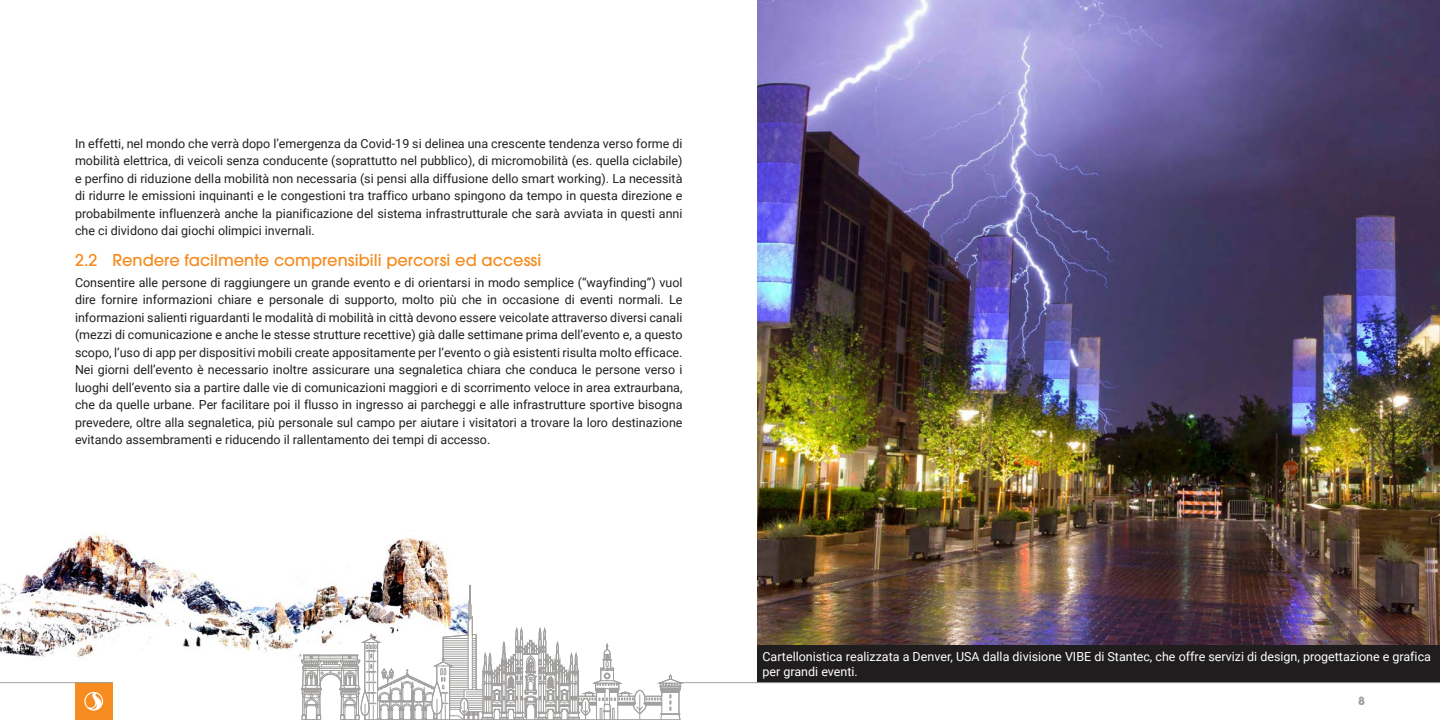
<style>
.page{position:relative;width:1440px;height:720px;background:#fff}
.page>*{position:absolute;margin:0;border:0;box-sizing:border-box;transform-origin:0 0}
.Heading_Style_3{font:500 16.25px "ITC Avant Garde Pro";color:#f68b1f}
.Body{font:12.5px/17.5px "Roboto";color:#231f20;text-align:justify}
.Body-2{font:12.5px/15px "Roboto";color:#fff}
.t1{font:700 11.25px "ITC Avant Garde Pro";color:#a2a09e}
</style>
<div class="page">
<img style="left:758px;top:0;width:682px;height:645px">
<div style="left:758px;top:645px;width:682px;height:38px;background:#201d1e"></div>
<hr style="left:680px;top:682px;width:760px;height:1px;background:#a2a09e">
<img style="left:0;top:533px;width:449px;height:164px">
<svg style="left:301px;top:577px;width:382px;height:143px"></svg>
<div style="left:75px;top:682px;width:37px;height:38px;background:#f68b1f"></div>
<svg style="left:84px;top:691px;width:20px;height:20px"></svg>
<hr style="left:0;top:682px;width:112px;height:1px;background:#a2a09e">
<p class="Body" style="left:75px;top:134px;width:609px">In effetti, nel mondo che verrà dopo l’emergenza da Covid-19 si delinea una crescente tendenza verso forme di mobilità elettrica, di veicoli senza conducente (soprattutto nel pubblico), di micromobilità (es. quella ciclabile) e perfino di riduzione della mobilità non necessaria (si pensi alla diffusione dello smart working). La necessità di ridurre le emissioni inquinanti e le congestioni tra traffico urbano spingono da tempo in questa direzione e probabilmente influenzerà anche la pianificazione del sistema infrastrutturale che sarà avviata in questi anni che ci dividono dai giochi olimpici invernali.</p>
<p class="Heading_Style_3" style="left:75px;top:250px;width:468px">2.2 Rendere facilmente comprensibili percorsi ed accessi</p>
<p class="Body" style="left:75px;top:273px;width:609px">Consentire alle persone di raggiungere un grande evento e di orientarsi in modo semplice (“wayfinding”) vuol dire fornire informazioni chiare e personale di supporto, molto più che in occasione di eventi normali. Le informazioni salienti riguardanti le modalità di mobilità in città devono essere veicolate attraverso diversi canali (mezzi di comunicazione e anche le stesse strutture recettive) già dalle settimane prima dell’evento e, a questo scopo, l’uso di app per dispositivi mobili create appositamente per l’evento o già esistenti risulta molto efficace.<br>Nei giorni dell’evento è necessario inoltre assicurare una segnaletica chiara che conduca le persone verso i luoghi dell’evento sia a partire dalle vie di comunicazioni maggiori e di scorrimento veloce in area extraurbana, che da quelle urbane. Per facilitare poi il flusso in ingresso ai parcheggi e alle infrastrutture sportive bisogna prevedere, oltre alla segnaletica, più personale sul campo per aiutare i visitatori a trovare la loro destinazione evitando assembramenti e riducendo il rallentamento dei tempi di accesso.</p>
<p class="Body-2" style="left:762px;top:648px;width:670px">Cartellonistica realizzata a Denver, USA dalla divisione VIBE di Stantec, che offre servizi di design, progettazione e grafica per grandi eventi.</p>
<p class="t1" style="left:1358px;top:694px;width:8px">8</p>
</div>
